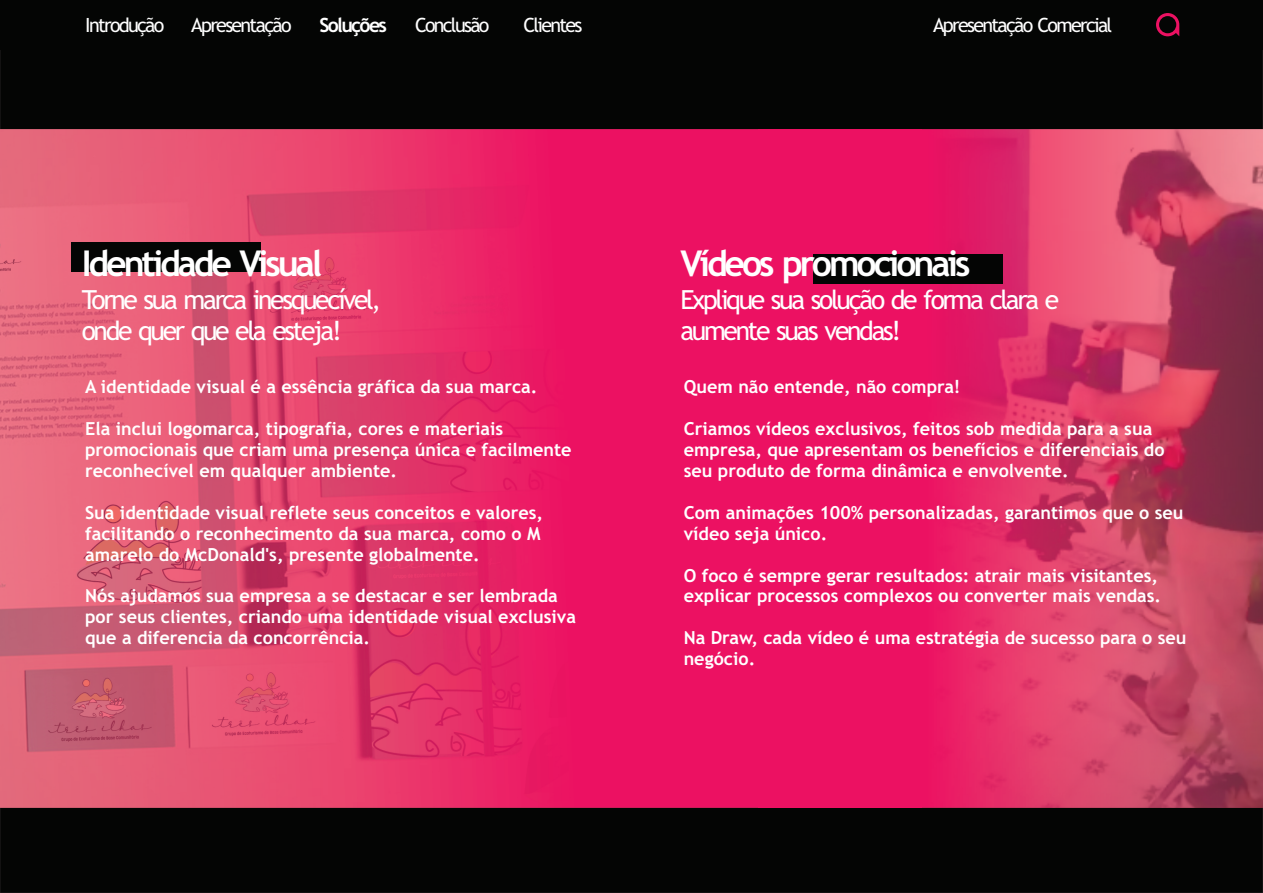
<style>
.page{position:relative;width:1263px;height:893px;background:#fff}
.page>*{position:absolute;margin:0;border:0;box-sizing:border-box;transform-origin:0 0}
.t1{font:700 35.7px "Trebuchet MS";letter-spacing:-.085em;color:#fff}
.t2{font:26.4px/30.6px "Trebuchet MS";letter-spacing:-.085em;color:#fff}
.t3{font:19.65px "Trebuchet MS";letter-spacing:-.085em;color:#fff}
.t4{font:700 19.65px "Trebuchet MS";letter-spacing:-.085em;color:#fff}
.t5{font:700 18px/20.9px "Trebuchet MS";color:#fff}
</style>
<div class="page">
<div style="left:0;top:49px;width:1263px;height:844px;background:#040504"></div>
<div style="left:0;top:129px;width:1263px;height:678px;background:#ec1162"></div>
<img style="left:0;top:129px;width:757px;height:678px">
<img style="left:922px;top:129px;width:341px;height:678px">
<div style="left:0;top:0;width:1263px;height:49px;background:#040504"></div>
<svg style="left:1156px;top:13px;width:23px;height:23px"></svg>
<div style="left:72px;top:242px;width:189px;height:30px;background:#040504"></div>
<div style="left:813px;top:255px;width:189px;height:29px;background:#040504"></div>
<p class="t3" style="left:85px;top:17px;width:81px">Introdução</p>
<p class="t3" style="left:191px;top:17px;width:102px">Apresentação</p>
<p class="t4" style="left:319px;top:17px;width:69px">Soluções</p>
<p class="t3" style="left:415px;top:17px;width:76px">Conclusão</p>
<p class="t3" style="left:523px;top:17px;width:61px">Clientes</p>
<p class="t3" style="left:933px;top:17px;width:181px">Apresentação Comercial</p>
<h1 class="t1" style="left:82px;top:250px;width:242px">Identidade Visual</h1>
<h1 class="t1" style="left:680px;top:250px;width:291px">Vídeos promocionais</h1>
<h2 class="t2" style="left:82px;top:287px;width:301px">Torne sua marca inesquecível, onde quer que ela esteja!</h2>
<p class="t5" style="left:85px;top:378px;width:454px">A identidade visual é a essência gráfica da sua marca.</p>
<p class="t5" style="left:85px;top:420px;width:488px">Ela inclui logomarca, tipografia, cores e materiais promocionais que criam uma presença única e facilmente reconhecível em qualquer ambiente.</p>
<p class="t5" style="left:85px;top:504px;width:459px">Sua identidade visual reflete seus conceitos e valores, facilitando o reconhecimento da sua marca, como o M amarelo do McDonald's, presente globalmente.</p>
<p class="t5" style="left:85px;top:587px;width:492px">Nós ajudamos sua empresa a se destacar e ser lembrada por seus clientes, criando uma identidade visual exclusiva que a diferencia da concorrência.</p>
<h2 class="t2" style="left:680px;top:287px;width:380px">Explique sua solução de forma clara e aumente suas vendas!</h2>
<p class="t5" style="left:684px;top:378px;width:278px">Quem não entende, não compra!</p>
<p class="t5" style="left:684px;top:420px;width:482px">Criamos vídeos exclusivos, feitos sob medida para a sua empresa, que apresentam os benefícios e diferenciais do seu produto de forma dinâmica e envolvente.</p>
<p class="t5" style="left:684px;top:504px;width:501px">Com animações 100% personalizadas, garantimos que o seu vídeo seja único.</p>
<p class="t5" style="left:684px;top:566px;width:479px">O foco é sempre gerar resultados: atrair mais visitantes, explicar processos complexos ou converter mais vendas.</p>
<p class="t5" style="left:684px;top:629px;width:504px">Na Draw, cada vídeo é uma estratégia de sucesso para o seu negócio.</p>
</div>
